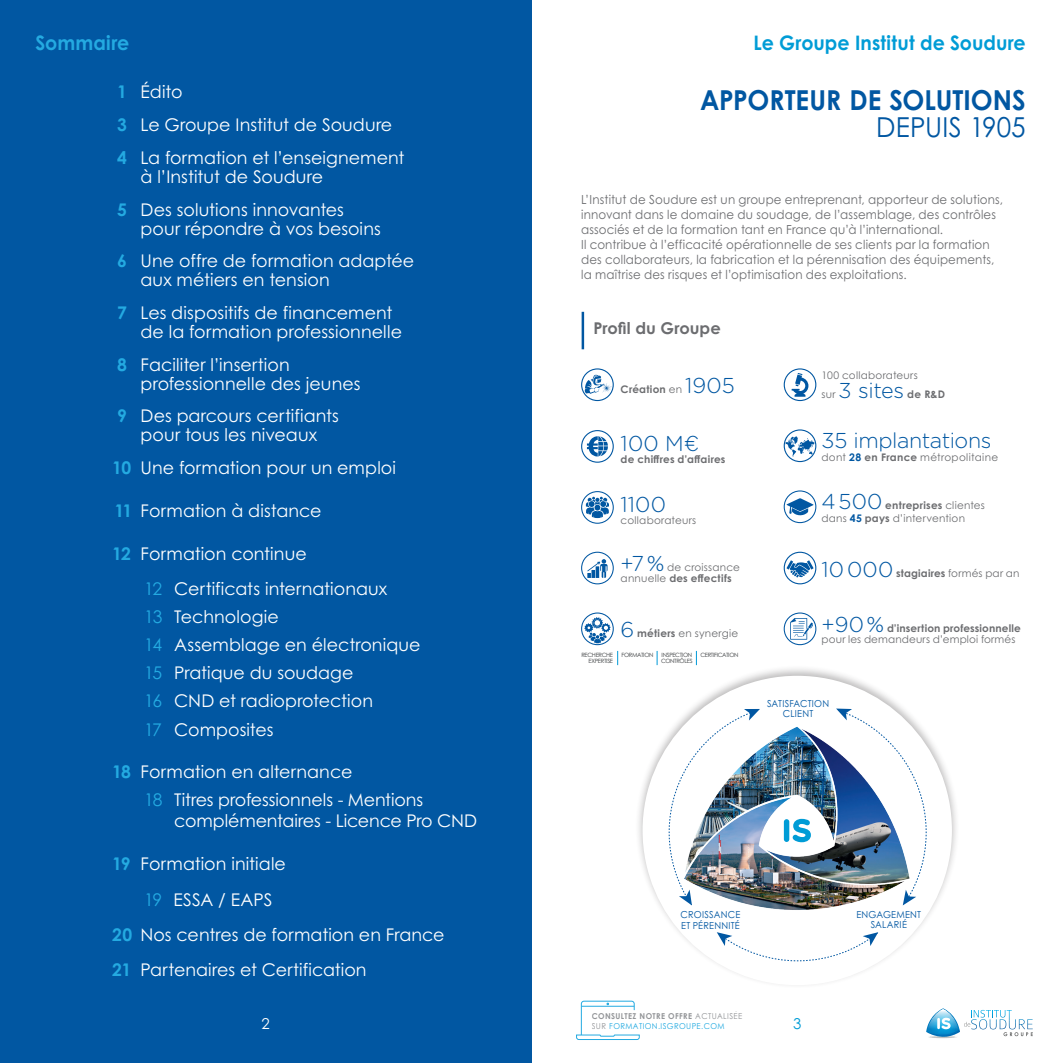
<style>
.page{position:relative;width:1063px;height:1063px;background:#fff}
.page>*{position:absolute;margin:0;border:0;box-sizing:border-box;transform-origin:0 0}
.t1{font:700 27.5px "Century Gothic Pro";color:#0157a2;scale:.95 1}
.t2{font:27.5px "Century Gothic Pro";letter-spacing:.005em;color:#0157a2;scale:.95 1}
.t3{font:300 21.5px "Gotham Rounded";letter-spacing:-.015em;color:#0157a2}
.t4{font:700 20px "Century Gothic Pro";letter-spacing:.005em;color:#009cd6;scale:.95 1}
.t5{font:700 20px "Century Gothic Pro";letter-spacing:.005em;color:#24aae1;scale:.95 1}
.t6{font:17.5px/32.9px "Century Gothic Pro";letter-spacing:.005em;color:#fff}
.t7{font:700 16.25px "Century Gothic Pro";color:#6c6d70}
.t8{font:15px "Century Gothic Pro";color:#fff}
.t9{font:15px "Century Gothic Pro";color:#009cd6}
.t10{font:12.5px/15px "Century Gothic Pro";letter-spacing:.015em;color:#6c6d70;scale:.95 1}
.t11{font:10.5px/10.5px "Century Gothic Pro";letter-spacing:.02em;color:#6c6d70}
.t12{font:700 10.5px "Century Gothic Pro";letter-spacing:.02em;color:#6c6d70}
.t13{font:9.62px/10.2px "Century Gothic Pro";letter-spacing:.025em;color:#0157a2;text-align:center;scale:.95 1}
.t14{font:700 8.12px "Century Gothic Pro";letter-spacing:.05em;color:#939598;scale:.95 1}
.t15{font:8.12px "Century Gothic Pro";letter-spacing:.05em;color:#24aae1;scale:.95 1}
.t16{font:5.88px/6.5px "Century Gothic Pro";letter-spacing:-.045em;color:#393c3e;text-align:right}
.s1{font-weight:700;color:#24aae1}
.s2{color:#24aae1}
.s3{font-family:"Century Gothic Pro";font-weight:400;font-size:10.5px;color:#6c6d70}
.s4{font-family:"Century Gothic Pro";font-weight:700;font-size:10.5px;color:#6c6d70}
.s5{font-weight:700;color:#0157a2}
.s6{font-weight:700}
.s7{font-weight:400}
.s8{font-family:"Gotham Rounded";font-weight:300;font-size:21.5px;color:#0157a2}
.s9{color:#939598}
</style>
<div class="page">
<svg style="left:576px;top:1001px;width:64px;height:39px"></svg>
<div style="left:591px;top:1012px;width:174px;height:18px;background:#fff"></div>
<svg style="left:926px;top:1008px;width:107px;height:30px"></svg>
<div style="left:0;top:0;width:531px;height:1063px;background:#0157a2"></div>
<hr style="left:582px;top:312px;width:2px;height:37px;background:#0157a2">
<svg style="left:582px;top:431px;width:31px;height:31px"></svg>
<div style="left:581px;top:430px;width:33px;height:33px;border:1px solid #0157a2;border-radius:50%"></div>
<svg style="left:587px;top:436px;width:21px;height:21px"></svg>
<svg style="left:582px;top:492px;width:31px;height:31px"></svg>
<div style="left:581px;top:491px;width:33px;height:33px;border:1px solid #0157a2;border-radius:50%"></div>
<svg style="left:586px;top:497px;width:23px;height:21px"></svg>
<svg style="left:582px;top:369px;width:31px;height:32px"></svg>
<div style="left:581px;top:368px;width:33px;height:33px;border:1px solid #0157a2;border-radius:50%"></div>
<svg style="left:585px;top:374px;width:27px;height:20px"></svg>
<svg style="left:784px;top:369px;width:32px;height:32px"></svg>
<div style="left:784px;top:368px;width:32px;height:33px;border:1px solid #0157a2;border-radius:50%"></div>
<svg style="left:792px;top:373px;width:16px;height:24px"></svg>
<svg style="left:784px;top:430px;width:32px;height:32px"></svg>
<div style="left:784px;top:429px;width:32px;height:33px;border:1px solid #0157a2;border-radius:50%"></div>
<svg style="left:785px;top:436px;width:30px;height:21px"></svg>
<svg style="left:784px;top:552px;width:32px;height:32px"></svg>
<div style="left:784px;top:552px;width:32px;height:32px;border:1px solid #0157a2;border-radius:50%"></div>
<svg style="left:787px;top:560px;width:27px;height:17px"></svg>
<svg style="left:582px;top:613px;width:31px;height:32px"></svg>
<div style="left:581px;top:613px;width:33px;height:32px;border:1px solid #0157a2;border-radius:50%"></div>
<svg style="left:584px;top:617px;width:27px;height:26px"></svg>
<div style="left:581px;top:552px;width:33px;height:32px;border:1px solid #0157a2;border-radius:50%"></div>
<svg style="left:587px;top:559px;width:21px;height:19px"></svg>
<svg style="left:784px;top:491px;width:32px;height:32px"></svg>
<div style="left:784px;top:490px;width:32px;height:33px;border:1px solid #0157a2;border-radius:50%"></div>
<svg style="left:787px;top:498px;width:26px;height:18px"></svg>
<svg style="left:784px;top:613px;width:32px;height:32px"></svg>
<div style="left:784px;top:613px;width:32px;height:32px;border:1px solid #0157a2;border-radius:50%"></div>
<svg style="left:790px;top:618px;width:23px;height:22px"></svg>
<div style="left:635px;top:665px;width:325px;height:324px;background:#231f20;opacity:.3"></div>
<div style="left:643px;top:676px;width:309px;height:309px;background:#fff;border-radius:50%"></div>
<img style="left:691px;top:727px;width:213px;height:183px">
<div style="left:784px;top:819px;width:5px;height:23px;background:#009cd6;border-radius:3px"></div>
<svg style="left:793px;top:819px;width:18px;height:23px"></svg>
<svg style="left:717px;top:932px;width:161px;height:29px"></svg>
<img style="left:669px;top:709px;width:91px;height:196px">
<img style="left:836px;top:709px;width:91px;height:196px">
<svg style="left:617px;top:651px;width:1px;height:14px"></svg>
<svg style="left:657px;top:651px;width:1px;height:14px"></svg>
<svg style="left:696px;top:651px;width:1px;height:14px"></svg>
<p class="t5" style="left:35px;top:30px;width:100px">Sommaire</p>
<p class="t4" style="left:754px;top:30px;width:288px">Le Groupe Institut de Soudure</p>
<h1 class="t1" style="left:700px;top:83px;width:344px">APPORTEUR DE SOLUTIONS</h1>
<h1 class="t2" style="left:876px;top:111px;width:159px">DEPUIS 1905</h1>
<p class="t6" style="left:117px;top:75px;width:289px"><span class="s1">1</span> Édito<br><span class="s1">3</span> Le Groupe Institut de Soudure<br><span class="s1">4</span> La formation et l’enseignement</p>
<p class="t6" style="left:117px;top:160px;width:228px;text-align:center">à l’Institut de Soudure<br><span class="s1">5</span> Des solutions innovantes</p>
<p class="t6" style="left:117px;top:212px;width:299px;text-align:center">pour répondre à vos besoins<br><span class="s1">6</span> Une offre de formation adaptée</p>
<p class="t6" style="left:117px;top:263px;width:277px;text-indent:23px">aux métiers en tension<br><span class="s1">7</span> Les dispositifs de financement</p>
<p class="t6" style="left:117px;top:315px;width:286px;text-indent:23px">de la formation professionnelle<br><span class="s1">8</span> Faciliter l’insertion</p>
<p class="t6" style="left:117px;top:367px;width:245px;text-indent:23px">professionnelle des jeunes<br><span class="s1">9</span> Des parcours certifiants</p>
<p class="t6" style="left:112px;top:418px;width:285px;text-indent:28px">pour tous les niveaux<br><span class="s1">10</span> Une formation pour un emploi</p>
<p class="t6" style="left:114px;top:494px;width:209px"><span class="s1">11</span> Formation à distance</p>
<p class="t6" style="left:144px;top:535px;width:245px;line-height:35.6px;text-indent:-32px"><span class="s1">12</span> Formation continue<br><span class="s2">12</span> Certificats internationaux</p>
<p class="t6" style="left:144px;top:603px;width:278px;line-height:28.1px"><span class="s2">13</span> Technologie<br><span class="s2">14</span> Assemblage en électronique<br><span class="s2">15</span> Pratique du soudage<br><span class="s2">16</span> CND et radioprotection<br><span class="s2">17</span> Composites</p>
<p class="t6" style="left:144px;top:758px;width:281px;line-height:28.1px;text-indent:-32px"><span class="s1">18</span> Formation en alternance<br><span class="s2">18</span> Titres professionnels - Mentions</p>
<p class="t6" style="left:174px;top:804px;width:304px">complémentaires - Licence Pro CND</p>
<p class="t6" style="left:112px;top:847px;width:175px"><span class="s1">19</span> Formation initiale</p>
<p class="t6" style="left:144px;top:883px;width:130px"><span class="s2">19</span> ESSA / EAPS</p>
<p class="t6" style="left:112px;top:918px;width:334px"><span class="s1">20</span> Nos centres de formation en France</p>
<p class="t6" style="left:112px;top:953px;width:256px"><span class="s1">21</span> Partenaires et Certification</p>
<p class="t10" style="left:581px;top:192px;width:446px">L’Institut de Soudure est un groupe entreprenant, apporteur de solutions, innovant dans le domaine du soudage, de l’assemblage, des contrôles associés et de la formation tant en France qu’à l’international.<br>Il contribue à l’efficacité opérationnelle de ses clients par la formation des collaborateurs, la fabrication et la pérennisation des équipements, la maîtrise des risques et l’optimisation des exploitations.</p>
<p class="t7" style="left:594px;top:318px;width:129px">Profil du Groupe</p>
<p class="t11" style="left:822px;top:370px;width:98px">100 collaborateurs</p>
<p class="t3" style="left:822px;top:376px;width:125px"><span class="s3">sur</span> 3 sites <span class="s4">de R&amp;D</span></p>
<p class="t3" style="left:822px;top:426px;width:171px">35 implantations</p>
<p class="t11" style="left:822px;top:452px;width:178px">dont <span class="s5">28</span> <span class="s6">en France</span> métropolitaine</p>
<p class="t12" style="left:621px;top:383px;width:116px">Création <span class="s7">en</span> <span class="s8">1905</span></p>
<p class="t3" style="left:621px;top:429px;width:80px">100 M€</p>
<p class="t12" style="left:621px;top:453px;width:106px">de chiffres d’affaires</p>
<p class="t3" style="left:621px;top:490px;width:47px">1100</p>
<p class="t11" style="left:621px;top:515px;width:77px">collaborateurs</p>
<p class="t11" style="left:822px;top:499px;width:165px;line-height:12.5px"><span class="s8">4 500</span> <span class="s6">entreprises</span> clientes dans <span class="s5">45</span> <span class="s6">pays</span> d’intervention</p>
<p class="t11" style="left:621px;top:562px;width:121px"><span class="s8">+7 %</span> de croissance annuelle <span class="s6">des effectifs</span></p>
<p class="t11" style="left:822px;top:568px;width:200px"><span class="s8">10 000</span> <span class="s6">stagiaires</span> formés par an</p>
<p class="t11" style="left:822px;top:622px;width:201px;line-height:11.6px"><span class="s8">+90 %</span> <span class="s6">d’insertion professionnelle </span>pour les demandeurs d’emploi formés</p>
<p class="t11" style="left:621px;top:628px;width:119px"><span class="s8">6</span> <span class="s6">métiers</span> en synergie</p>
<p class="t16" style="left:581px;top:651px;width:33px">RECHERCHE<br>EXPERTISE</p>
<p class="t16" style="left:622px;top:651px;width:34px">FORMATION</p>
<p class="t16" style="left:662px;top:651px;width:32px">INSPECTION</p>
<p class="t16" style="left:700px;top:651px;width:40px">CERTIFICATION</p>
<p class="t16" style="left:661px;top:657px;width:33px">CONTRÔLES</p>
<p class="t13" style="left:767px;top:698px;width:67px">SATISFACTION<br>CLIENT</p>
<p class="t13" style="left:681px;top:910px;width:64px;text-align:left">CROISSANCE<br>ET PÉRENNITÉ</p>
<p class="t13" style="left:856px;top:910px;width:70px">ENGAGEMENT<br>SALARIÉ</p>
<p class="t14" style="left:592px;top:1011px;width:160px">CONSULTEZ NOTRE OFFRE <span class="s7">ACTUALISÉE</span></p>
<p class="t8" style="left:262px;top:1014px;width:10px">2</p>
<p class="t15" style="left:592px;top:1021px;width:141px"><span class="s9">SUR</span> FORMATION.ISGROUPE.COM</p>
<p class="t9" style="left:793px;top:1014px;width:10px">3</p>
</div>
